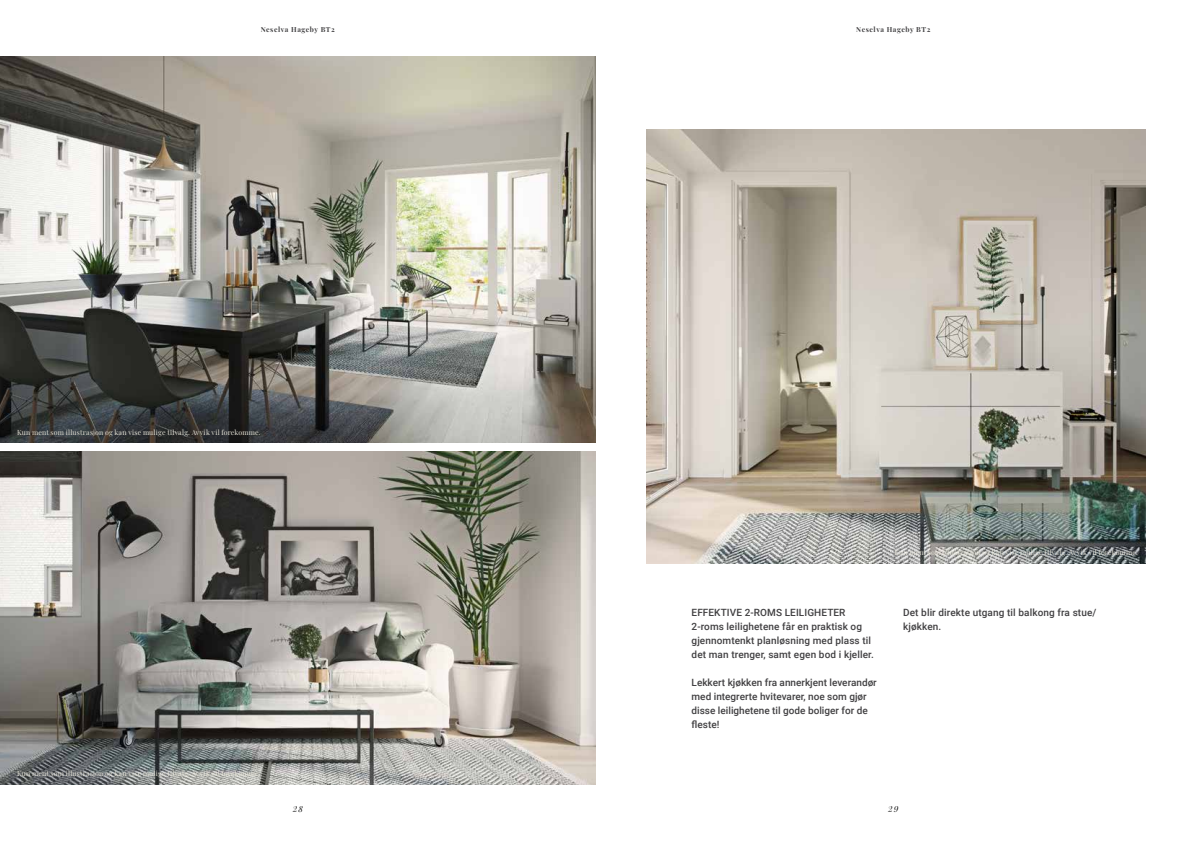
<style>
.page{position:relative;width:1191px;height:842px;background:#fff}
.page>*{position:absolute;margin:0;border:0;box-sizing:border-box;transform-origin:0 0}
.t1{font:500 10px/14px "Roboto";letter-spacing:.01em;color:#414042}
.t2{font:italic 8px "Playfair Display";color:#000}
.t3{font:7px "Playfair Display";letter-spacing:.03em;color:#e6e4d8}
.t4{font:700 7px "Playfair Display";letter-spacing:.08em;color:#414042}
</style>
<div class="page">
<img style="left:0;top:57px;width:595px;height:385px">
<img style="left:0;top:451px;width:595px;height:333px">
<img style="left:646px;top:129px;width:499px;height:434px">
<p class="t4" style="left:261px;top:24px;width:76px">Neselva Hageby BT2</p>
<p class="t4" style="left:856px;top:24px;width:76px">Neselva Hageby BT2</p>
<p class="t3" style="left:17px;top:426px;width:245px">Kun ment som illustrasjon og kan vise mulige tilvalg. Avvik vil forekomme.</p>
<p class="t3" style="left:17px;top:768px;width:245px">Kun ment som illustrasjon og kan vise mulige tilvalg. Avvik vil forekomme.</p>
<p class="t3" style="left:894px;top:547px;width:245px">Kun ment som illustrasjon og kan vise mulige tilvalg. Avvik vil forekomme.</p>
<p class="t1" style="left:691px;top:605px;width:184px">EFFEKTIVE 2-ROMS LEILIGHETER 2-roms leilighetene får en praktisk og gjennomtenkt planløsning med plass til det man trenger, samt egen bod i kjeller.</p>
<p class="t1" style="left:691px;top:675px;width:187px">Lekkert kjøkken fra annerkjent leverandør med integrerte hvitevarer, noe som gjør disse leilighetene til gode boliger for de fleste!</p>
<p class="t1" style="left:903px;top:605px;width:195px">Det blir direkte utgang til balkong fra stue/ kjøkken.</p>
<p class="t2" style="left:293px;top:803px;width:12px">28</p>
<p class="t2" style="left:888px;top:803px;width:12px">29</p>
</div>
